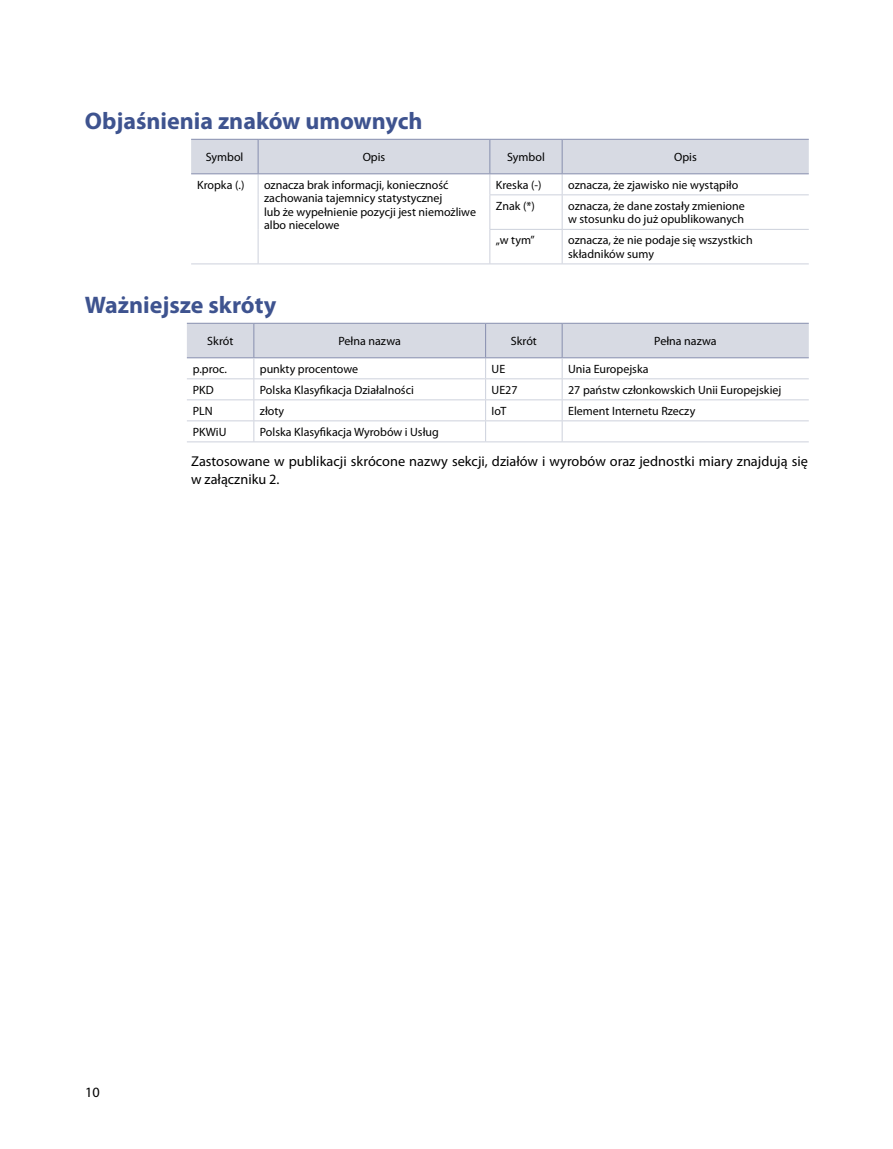
<style>
.page{position:relative;width:893px;height:1149px;background:#fff}
.page>*{position:absolute;margin:0;border:0;box-sizing:border-box;transform-origin:0 0}
.t1{font:700 24px "Myriad Pro";color:#3e538f}
.t2{font:14.25px/17.2px "Myriad Pro";color:#000}
.t3{font:12px/13.5px "Myriad Pro";color:#000}
</style>
<div class="page">
<svg style="left:191px;top:140px;width:618px;height:55px"></svg>
<hr style="left:258px;top:195px;width:1px;height:34px;background:#cdd1dc">
<hr style="left:489px;top:194px;width:73px;height:1px;background:#cdd1dc">
<hr style="left:489px;top:195px;width:1px;height:34px;background:#cdd1dc">
<hr style="left:562px;top:194px;width:247px;height:1px;background:#cdd1dc">
<hr style="left:562px;top:195px;width:1px;height:34px;background:#cdd1dc">
<hr style="left:258px;top:229px;width:1px;height:34px;background:#cdd1dc">
<hr style="left:489px;top:229px;width:73px;height:1px;background:#cdd1dc">
<hr style="left:489px;top:230px;width:1px;height:33px;background:#cdd1dc">
<hr style="left:562px;top:229px;width:247px;height:1px;background:#cdd1dc">
<hr style="left:562px;top:230px;width:1px;height:33px;background:#cdd1dc">
<hr style="left:191px;top:263px;width:67px;height:1px;background:#cdd1dc">
<hr style="left:258px;top:263px;width:232px;height:1px;background:#cdd1dc">
<hr style="left:490px;top:263px;width:72px;height:1px;background:#cdd1dc">
<hr style="left:562px;top:263px;width:247px;height:1px;background:#cdd1dc">
<hr style="left:191px;top:139px;width:67px;height:1px;background:#868eae">
<hr style="left:258px;top:139px;width:232px;height:1px;background:#868eae">
<hr style="left:258px;top:140px;width:1px;height:33px;background:#868eae">
<hr style="left:490px;top:139px;width:72px;height:1px;background:#868eae">
<hr style="left:489px;top:140px;width:1px;height:33px;background:#868eae">
<hr style="left:562px;top:139px;width:247px;height:1px;background:#868eae">
<hr style="left:562px;top:140px;width:1px;height:33px;background:#868eae">
<hr style="left:191px;top:173px;width:67px;height:1px;background:#868eae">
<hr style="left:258px;top:173px;width:232px;height:1px;background:#868eae">
<hr style="left:490px;top:173px;width:72px;height:1px;background:#868eae">
<hr style="left:562px;top:173px;width:247px;height:1px;background:#868eae">
<svg style="left:187px;top:323px;width:622px;height:118px"></svg>
<hr style="left:187px;top:441px;width:67px;height:1px;background:#cdd1dc">
<hr style="left:254px;top:441px;width:232px;height:1px;background:#cdd1dc">
<hr style="left:486px;top:441px;width:76px;height:1px;background:#cdd1dc">
<hr style="left:562px;top:441px;width:247px;height:1px;background:#cdd1dc">
<h1 class="t1" style="left:85px;top:105px;width:339px">Objaśnienia znaków umownych</h1>
<p class="t3" style="left:206px;top:150px;width:39px">Symbol</p>
<p class="t3" style="left:363px;top:150px;width:24px">Opis</p>
<p class="t3" style="left:507px;top:150px;width:39px">Symbol</p>
<p class="t3" style="left:674px;top:150px;width:24px">Opis</p>
<p class="t3" style="left:197px;top:178px;width:49px">Kropka (.)</p>
<p class="t3" style="left:264px;top:178px;width:213px">oznacza brak informacji, konieczność zachowania tajemnicy statystycznej<br>lub że wypełnienie pozycji jest niemożliwe albo niecelowe</p>
<p class="t3" style="left:496px;top:178px;width:47px">Kreska (-)</p>
<p class="t3" style="left:568px;top:178px;width:172px">oznacza, że zjawisko nie wystąpiło</p>
<p class="t3" style="left:496px;top:199px;width:41px">Znak (*)</p>
<p class="t3" style="left:568px;top:199px;width:178px">oznacza, że dane zostały zmienione w stosunku do już opublikowanych</p>
<p class="t3" style="left:496px;top:233px;width:40px">„w tym”</p>
<p class="t3" style="left:568px;top:233px;width:186px">oznacza, że nie podaje się wszystkich składników sumy</p>
<h1 class="t1" style="left:85px;top:289px;width:193px">Ważniejsze skróty</h1>
<p class="t3" style="left:207px;top:334px;width:28px">Skrót</p>
<p class="t3" style="left:338px;top:334px;width:64px">Pełna nazwa</p>
<p class="t3" style="left:511px;top:334px;width:28px">Skrót</p>
<p class="t3" style="left:654px;top:334px;width:64px">Pełna nazwa</p>
<p class="t3" style="left:193px;top:362px;width:35px">p.proc.</p>
<p class="t3" style="left:260px;top:362px;width:100px">punkty procentowe</p>
<p class="t3" style="left:492px;top:362px;width:15px">UE</p>
<p class="t3" style="left:568px;top:362px;width:82px">Unia Europejska</p>
<p class="t3" style="left:193px;top:383px;width:22px">PKD</p>
<p class="t3" style="left:260px;top:383px;width:155px">Polska Klasyfikacja Działalności</p>
<p class="t3" style="left:492px;top:383px;width:27px">UE27</p>
<p class="t3" style="left:568px;top:383px;width:215px">27 państw członkowskich Unii Europejskiej</p>
<p class="t3" style="left:193px;top:404px;width:21px">PLN</p>
<p class="t3" style="left:260px;top:404px;width:26px">złoty</p>
<p class="t3" style="left:492px;top:404px;width:16px">IoT</p>
<p class="t3" style="left:568px;top:404px;width:129px">Element Internetu Rzeczy</p>
<p class="t3" style="left:193px;top:425px;width:35px">PKWiU</p>
<p class="t3" style="left:260px;top:425px;width:181px">Polska Klasyfikacja Wyrobów i Usług</p>
<p class="t2" style="left:191px;top:452px;width:618px">Zastosowane w publikacji skrócone nazwy sekcji, działów i wyrobów oraz jednostki miary znajdują się w załączniku 2.</p>
<p class="t2" style="left:85px;top:1082px;width:16px">10</p>
</div>
